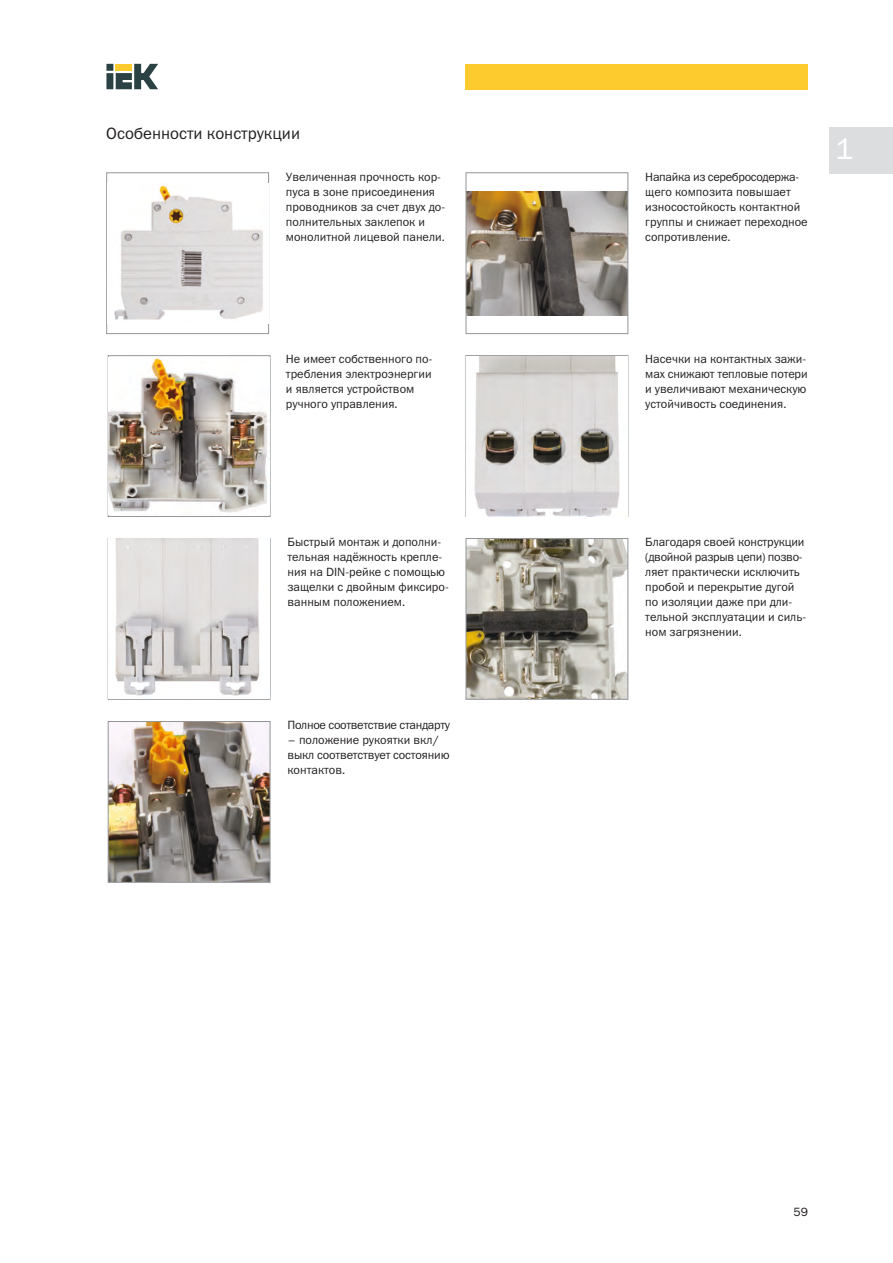
<style>
.page{position:relative;width:893px;height:1263px;background:#fff}
.page>*{position:absolute;margin:0;border:0;box-sizing:border-box;transform-origin:0 0}
.t1{font:30px "Franklin Gothic Book C";color:#fff}
.t2{font:16.5px "Franklin Gothic Book C";color:#231f20}
.t3{font:12px/15px "Franklin Gothic Book C";color:#231f20}
.t4{font:12px "Franklin Gothic Book C";letter-spacing:-.025em;color:#231f20}
</style>
<div class="page">
<svg style="left:106px;top:64px;width:52px;height:25px"></svg>
<div style="left:466px;top:64px;width:342px;height:25px;background:#fecb2f"></div>
<div style="left:829px;top:128px;width:64px;height:46px;background:#dcdddf"></div>
<div style="left:106px;top:172px;width:163px;height:162px;border:1px solid #939598"></div>
<img style="left:107px;top:183px;width:161px;height:140px">
<img style="left:474px;top:356px;width:146px;height:160px">
<div style="left:108px;top:355px;width:162px;height:162px;border:1px solid #939598"></div>
<img style="left:109px;top:358px;width:161px;height:156px">
<img style="left:468px;top:540px;width:158px;height:158px">
<div style="left:466px;top:538px;width:162px;height:162px;border:1px solid #939598"></div>
<img style="left:468px;top:191px;width:158px;height:124px">
<div style="left:466px;top:172px;width:162px;height:162px;border:1px solid #939598"></div>
<img style="left:115px;top:539px;width:145px;height:157px">
<img style="left:110px;top:723px;width:158px;height:158px">
<div style="left:108px;top:721px;width:162px;height:162px;border:1px solid #939598"></div>
<h2 class="t2" style="left:106px;top:128px;width:195px">Особенности конструкции</h2>
<p class="t3" style="left:286px;top:170px;width:161px">Увеличенная прочность кор&shy;пуса в зоне присоединения проводников за счет двух до&shy;полнительных заклепок и моно литной лицевой панели.</p>
<p class="t3" style="left:286px;top:353px;width:148px">Не имеет собственного по - треб ле ния электроэнергии и является устройством ручного управления.</p>
<p class="t3" style="left:287px;top:536px;width:163px">Быстрый монтаж и дополни&shy;тельная надёжность крепле&shy;ния на DIN-рейке с помощью защелки с двойным фиксиро&shy;ванным положением.</p>
<p class="t4" style="left:287px;top:721px;width:164px">Полное соответствие стандарту</p>
<p class="t3" style="left:287px;top:734px;width:164px">– положение рукоятки вкл/ выкл соответствует состоянию контактов.</p>
<p class="t3" style="left:645px;top:170px;width:164px">Напайка из серебросодер жа - щего композита повышает износостойкость контактной группы и снижает переходное сопротивление.</p>
<h1 class="t1" style="left:836px;top:138px;width:19px">1</h1>
<p class="t3" style="left:645px;top:353px;width:164px;text-align:justify">Насечки на контактных зажи - мах снижают тепловые потери и увеличивают механическую устойчивость соединения.</p>
<p class="t3" style="left:645px;top:536px;width:162px">Благодаря своей конструк ции (двойной разрыв цепи) позво&shy;ляет практически исключить пробой и перекрытие дугой по изоляции даже при дли - тель ной эксплуатации и силь - ном загрязнении.</p>
<p class="t3" style="left:793px;top:1205px;width:16px">59</p>
</div>
